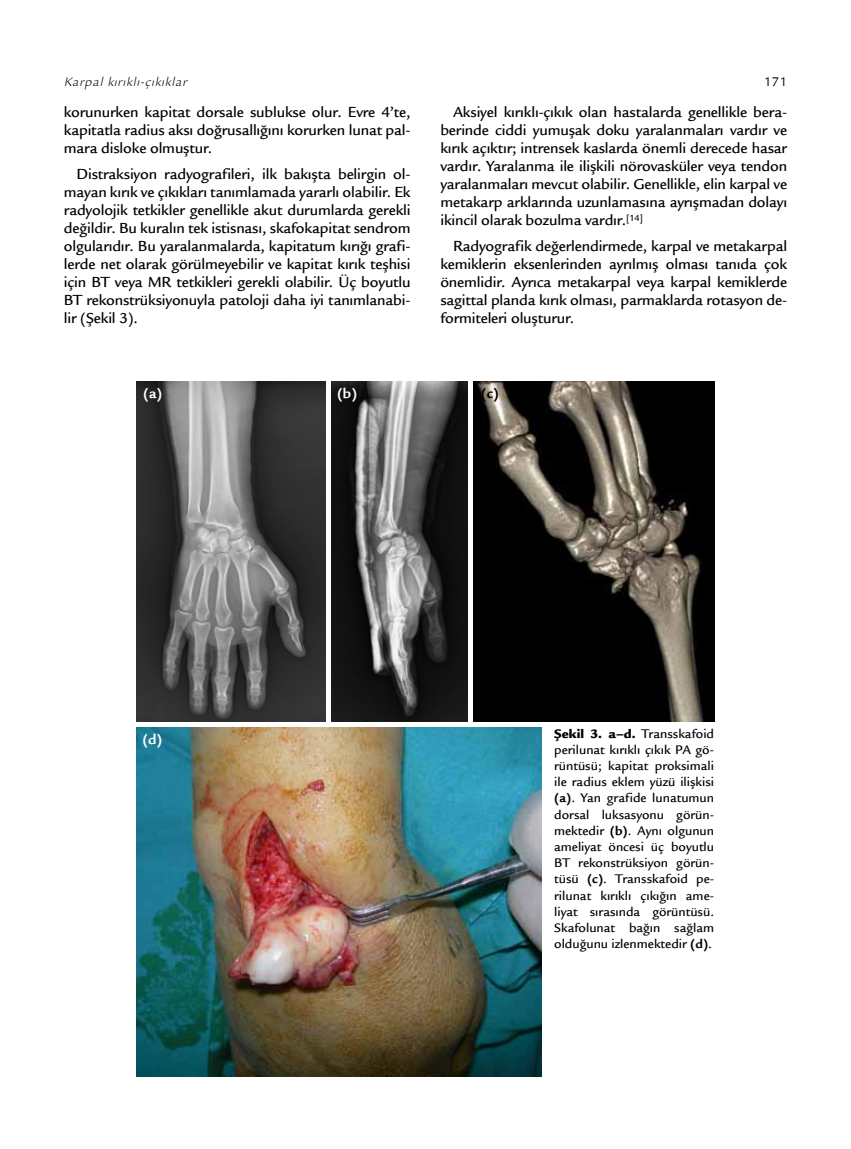
<style>
.page{position:relative;width:851px;height:1149px;background:#fff}
.page>*{position:absolute;margin:0;border:0;box-sizing:border-box;transform-origin:0 0}
.t1{font:500 15.75px/18px "Legacy Sans Std";letter-spacing:-.01em;color:#000;text-align:justify}
.t2{font:700 15px "Legacy Sans Std";color:#fff}
.t3{font:700 15px "Legacy Sans Std";color:#000}
.t4{font:500 13.5px/16.2px "Legacy Sans Std";color:#000;text-align:justify}
.t5{font:italic 13.5px "ITC Legacy Sans Std";letter-spacing:.05em;color:#000}
.t6{font:13.5px "Legacy Sans Std";color:#000}
.s1{font-weight:900}
.s2{font-weight:700}
</style>
<div class="page">
<img style="left:137px;top:381px;width:188px;height:340px">
<img style="left:331px;top:381px;width:136px;height:340px">
<img style="left:473px;top:381px;width:241px;height:340px">
<img style="left:137px;top:727px;width:404px;height:349px">
<p class="t5" style="left:64px;top:74px;width:124px">Karpal kırıklı-çıkıklar</p>
<p class="t6" style="left:764px;top:74px;width:25px">171</p>
<p class="t1" style="left:440px;top:103px;width:348px;text-indent:13px">Aksiyel kırıklı-çıkık olan hastalarda genellikle bera&shy;berinde ciddi yumuşak doku yaralanmaları vardır ve kırık açıktır; intrensek kaslarda önemli derecede hasar vardır. Yaralanma ile ilişkili nörovasküler veya tendon yaralanmaları mevcut olabilir. Genellikle, elin karpal ve metakarp arklarında uzunlamasına ayrışmadan dolayı ikincil olarak bozulma vardır.<sup>[14]</sup></p>
<p class="t1" style="left:440px;top:237px;width:348px;text-indent:13px">Radyografik değerlendirmede, karpal ve metakarpal kemiklerin eksenlerinden ayrılmış olması tanıda çok önemlidir. Ayrıca metakarpal veya karpal kemiklerde sagittal planda kırık olması, parmaklarda rotasyon de&shy;formiteleri oluşturur.</p>
<p class="t1" style="left:64px;top:103px;width:348px">korunurken kapitat dorsale sublukse olur. Evre 4’te, kapitatla radius aksı doğrusallığını korurken lunat pal&shy;mara disloke olmuştur.</p>
<p class="t1" style="left:64px;top:165px;width:348px;text-indent:13px">Distraksiyon radyografileri, ilk bakışta belirgin ol&shy;mayan kırık ve çıkıkları tanımlamada yararlı olabilir. Ek radyolojik tetkikler genellikle akut durumlarda gerekli değildir. Bu kuralın tek istisnası, skafokapitat sendrom olgularıdır. Bu yaralanmalarda, kapitatum kırığı grafi&shy;lerde net olarak görülmeyebilir ve kapitat kırık teşhisi için BT veya MR tetkikleri gerekli olabilir. Üç boyutlu BT rekonstrüksiyonuyla patoloji daha iyi tanımlanabi&shy;lir (Şekil 3).</p>
<p class="t2" style="left:143px;top:384px;width:21px">(a)</p>
<p class="t2" style="left:337px;top:384px;width:22px">(b)</p>
<p class="t3" style="left:481px;top:384px;width:20px">(c)</p>
<p class="t2" style="left:142px;top:730px;width:22px">(d)</p>
<p class="t4" style="left:554px;top:725px;width:161px"><span class="s1">Şekil 3. a–d.</span> Transskafoid perilunat kırıklı çıkık PA gö&shy;rüntüsü; kapitat proksimali ile radius eklem yüzü ilişkisi <span class="s2">(a)</span>. Yan grafide lunatumun dorsal luksasyonu görün&shy;mektedir <span class="s2">(b)</span>. Aynı olgunun ameliyat öncesi üç boyutlu BT rekonstrüksiyon görün&shy;tüsü <span class="s2">(c)</span>. Transskafoid pe&shy;rilunat kırıklı çıkığın ame&shy;liyat sırasında görüntüsü.<br>Skafolunat bağın sağlam olduğunu izlenmektedir <span class="s2">(d)</span>.</p>
</div>
